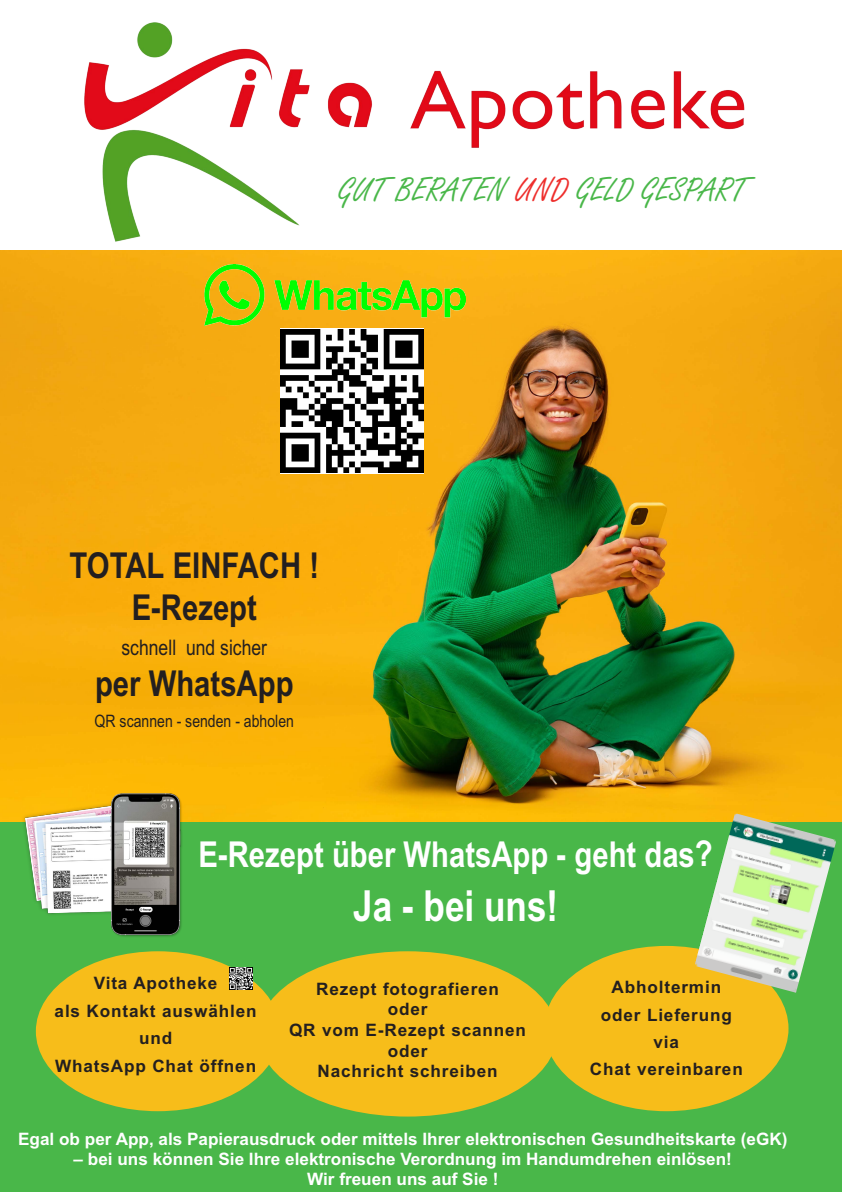
<style>
.page{position:relative;width:842px;height:1192px;background:#fff}
.page>*{position:absolute;margin:0;border:0;box-sizing:border-box;transform-origin:0 0}
.t1{font:700 42.85px "Arial Narrow";color:#fff}
.t2{font:700 35.7px/42.9px "Arial Narrow";color:#231f20;text-align:center}
.t3{font:700 35.7px "Arial Narrow";color:#fff}
.t4{font:35.7px "Freestyle Script";color:#49b749}
.t5{font:21.45px "Arial Narrow";color:#231f20}
.t6{font:700 17.15px/19.9px "Arial";color:#fff;text-align:center}
.t7{font:700 17.15px/27.4px "Arial";letter-spacing:.05em;color:#231f20;text-align:center}
.t8{font:17.15px "Arial Narrow";color:#231f20}
.s1{color:#ee2e2c}
</style>
<div class="page">
<img style="left:84px;top:23px;width:661px;height:218px">
<div style="left:306px;top:173px;width:445px;height:50px;background:#fff"></div>
<img style="left:0;top:251px;width:842px;height:571px">
<div style="left:0;top:822px;width:842px;height:370px;background:#49b749"></div>
<div style="left:258px;top:951px;width:299px;height:166px;background:#f7bd1a;border-radius:50%"></div>
<div style="left:36px;top:951px;width:244px;height:160px;background:#f7bd1a;border-radius:50%"></div>
<div style="left:544px;top:946px;width:244px;height:165px;background:#f7bd1a;border-radius:50%"></div>
<img style="left:695px;top:813px;width:141px;height:180px">
<img style="left:9px;top:786px;width:180px;height:151px">
<img style="left:280px;top:330px;width:143px;height:143px">
<img style="left:230px;top:968px;width:22px;height:22px">
<img style="left:204px;top:265px;width:262px;height:60px">
<h2 class="t4" style="left:338px;top:168px;width:410px">GUT BERATEN <span class="s1">UND</span> GELD GESPART</h2>
<h2 class="t2" style="left:70px;top:544px;width:251px">TOTAL EINFACH !<br>E-Rezept</h2>
<p class="t5" style="left:122px;top:635px;width:147px">schnell und sicher</p>
<h2 class="t2" style="left:95px;top:662px;width:200px">per WhatsApp</h2>
<p class="t8" style="left:95px;top:711px;width:201px">QR scannen - senden - abholen</p>
<h2 class="t3" style="left:199px;top:834px;width:516px">E-Rezept über WhatsApp - geht das?</h2>
<h1 class="t1" style="left:353px;top:881px;width:207px">Ja - bei uns!</h1>
<p class="t7" style="left:55px;top:970px;width:203px">Vita Apotheke<br>als Kontakt auswählen und<br>WhatsApp Chat öffnen</p>
<p class="t7" style="left:289px;top:979px;width:239px;line-height:20.6px">Rezept fotografieren<br>oder<br>QR vom E-Rezept scannen oder<br>Nachricht schreiben</p>
<p class="t7" style="left:590px;top:974px;width:154px">Abholtermin oder Lieferung via<br>Chat vereinbaren</p>
<p class="t6" style="left:18px;top:1129px;width:771px">Egal ob per App, als Papierausdruck oder mittels Ihrer elektronischen Gesundheitskarte (eGK)</p>
<p class="t6" style="left:74px;top:1149px;width:660px">– bei uns können Sie Ihre elektronische Verordnung im Handumdrehen einlösen!<br>Wir freuen uns auf Sie !</p>
</div>
